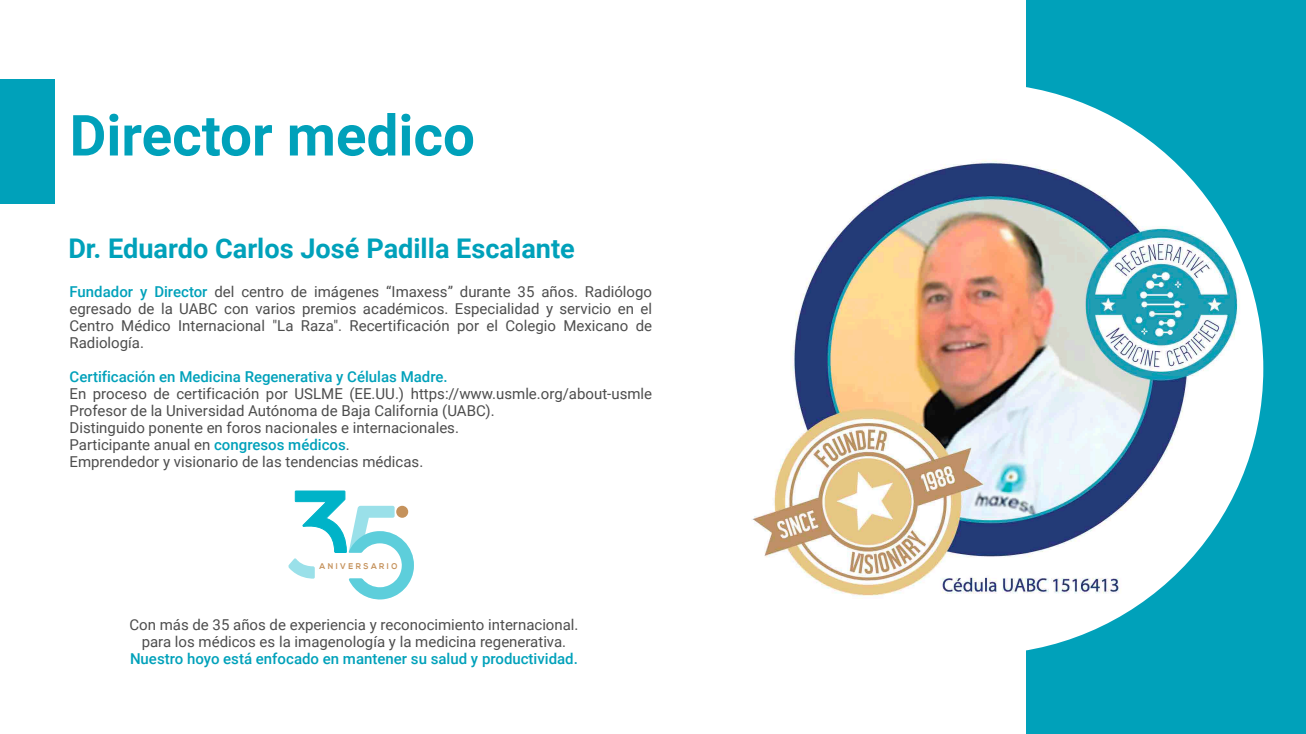
<style>
.page{position:relative;width:1306px;height:734px;background:#fff}
.page>*{position:absolute;margin:0;border:0;box-sizing:border-box;transform-origin:0 0}
.t1{font:700 56.7px "Roboto";color:#00a1ba}
.t2{font:700 27.1px "Roboto";color:#00a1ba}
.t3{font:15px/17px "Roboto";color:#4d4d4d;text-align:center}
.t4{font:500 15px "Roboto";color:#00a1ba}
.t5{font:700 8.3px "Nexa";letter-spacing:.325em;color:#c5925c;scale:.93 1}
.s1{font-weight:500;color:#00a1ba}
</style>
<div class="page">
<div style="left:1026px;top:0;width:280px;height:734px;background:#00a1ba"></div>
<div style="left:692px;top:83px;width:571px;height:572px;background:#fff;border-radius:50%"></div>
<div style="left:0;top:79px;width:55px;height:125px;background:#00a1ba"></div>
<svg style="left:288px;top:490px;width:126px;height:109px"></svg>
<img style="left:752px;top:148px;width:494px;height:462px">
<h1 class="t1" style="left:70px;top:96px;width:407px">Director medico</h1>
<h2 class="t2" style="left:68px;top:230px;width:508px">Dr. Eduardo Carlos José Padilla Escalante</h2>
<p class="t3" style="left:70px;top:283px;width:584px;text-align:justify"><span class="s1">Fundador y Director</span> del centro de imágenes “Imaxess” durante 35 años. Radiólogo egresado de la UABC con varios premios académicos. Especialidad y servicio en el Centro Médico Internacional "La Raza". Recertificación por el Colegio Mexicano de Radiología.</p>
<p class="t4" style="left:70px;top:366px;width:380px">Certificación en Medicina Regenerativa y Células Madre.</p>
<p class="t3" style="left:70px;top:385px;width:584px;text-align:left">En proceso de certificación por USLME (EE.UU.) https://www.usmle.org/about-usmle Profesor de la Universidad Autónoma de Baja California (UABC).<br>Distinguido ponente en foros nacionales e internacionales.<br>Participante anual en <span class="s1">congresos médicos</span>.<br>Emprendedor y visionario de las tendencias médicas.</p>
<p class="t5" style="left:319px;top:562px;width:85px">ANIVERSARIO</p>
<p class="t3" style="left:129px;top:616px;width:451px">Con más de 35 años de experiencia y reconocimiento internacional. para los médicos es la imagenología y la medicina regenerativa.</p>
<p class="t4" style="left:130px;top:649px;width:449px">Nuestro hoyo está enfocado en mantener su salud y productividad.</p>
</div>
